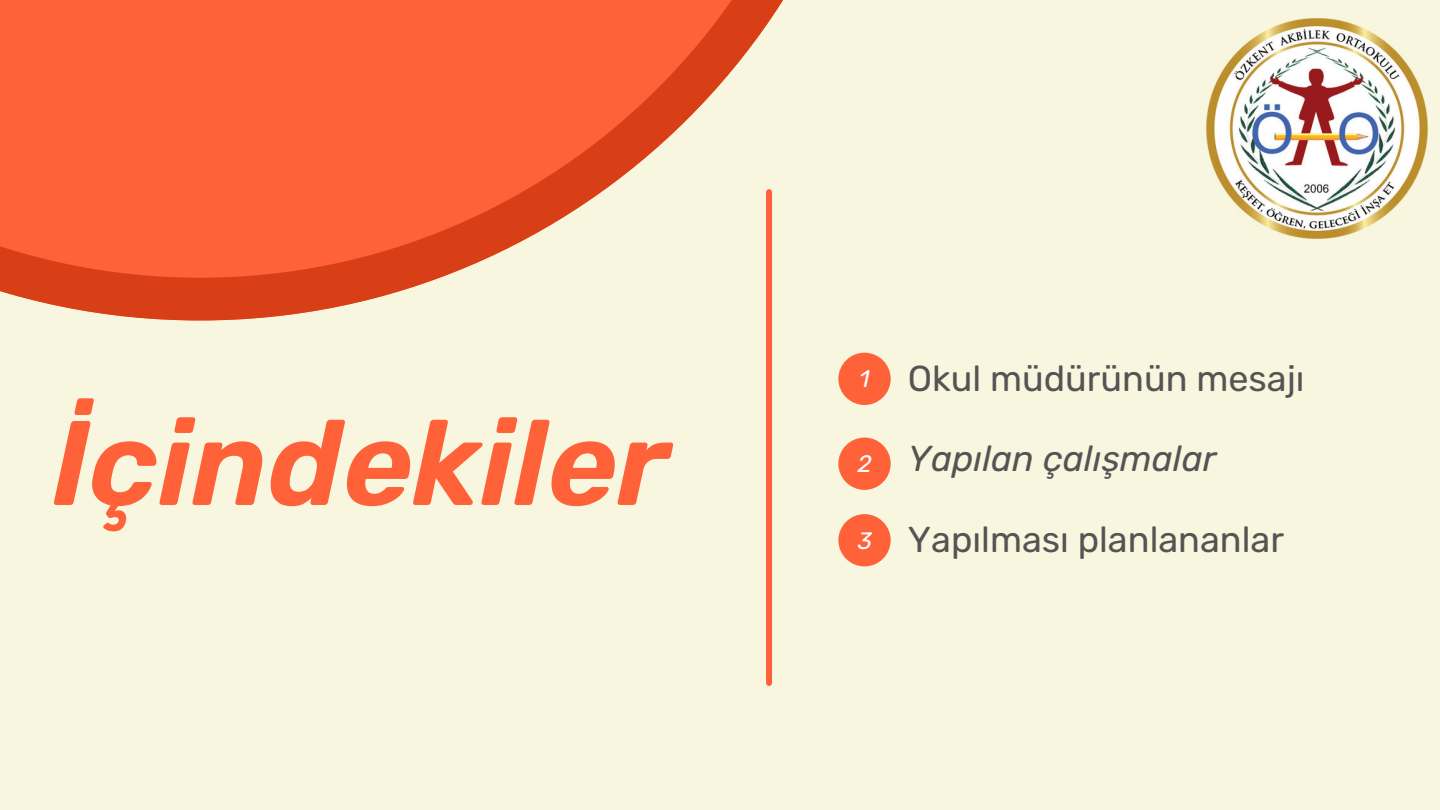
<style>
.page{position:relative;width:1440px;height:810px;background:#f8f6df}
.page>*{position:absolute;margin:0;border:0;box-sizing:border-box;transform-origin:0 0}
.t1{font:italic 600 120px "Rubik";color:#ff6238}
.t2{font:36px "Rubik";color:#545454}
.t3{font:italic 36px "Rubik";color:#545454}
.t4{font:italic 23.8px "Rubik";color:#fff}
.s1{font-style:italic;font-size:23.8px;color:#fff}
</style>
<div class="page">
<svg style="left:0;top:0;width:783px;height:320px"></svg>
<div style="left:766px;top:192px;width:6px;height:491px;background:#ff6238"></div>
<div style="left:838px;top:353px;width:53px;height:52px;background:#ff6238;border-radius:50%"></div>
<div style="left:838px;top:438px;width:53px;height:52px;background:#ff6238;border-radius:50%"></div>
<div style="left:838px;top:514px;width:53px;height:52px;background:#ff6238;border-radius:50%"></div>
<img style="left:1207px;top:18px;width:221px;height:221px">
<h1 class="t1" style="left:52px;top:397px;width:619px">İçindekiler</h1>
<p class="t4" style="left:859px;top:366px;width:12px">1</p>
<p class="t4" style="left:858px;top:451px;width:15px">2</p>
<p class="t2" style="left:908px;top:358px;width:398px">Okul müdürünün mesajı</p>
<p class="t3" style="left:908px;top:439px;width:310px">Yapılan çalışmalar</p>
<p class="t2" style="left:857px;top:520px;width:428px"><span class="s1">3</span> Yapılması planlananlar</p>
</div>
